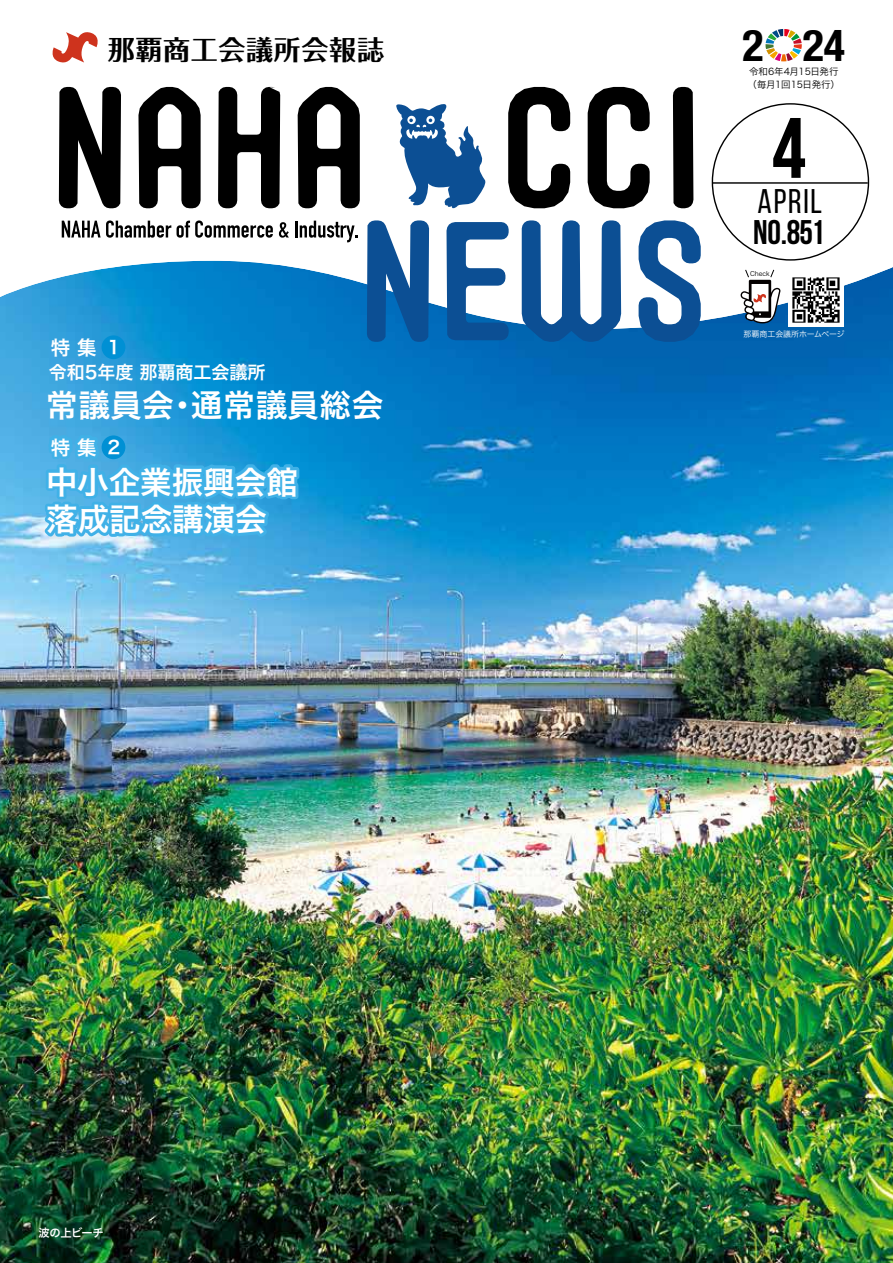
<style>
.page{position:relative;width:893px;height:1263px;background:#fff}
.page>*{position:absolute;margin:0;border:0;box-sizing:border-box;transform-origin:0 0}
.t1{font:700 85.5px "Bebas Neue";color:#000}
.t2{font:700 condensed 44.1px "Helvetica Neue";color:#000}
.t3{font:700 34.2px "Bebas Neue";color:#000}
.t4{font:34.2px "Bebas Neue";letter-spacing:.05em;color:#000}
.t5{font:31.5px/37.5px "Hiragino Sans W6";color:#fff}
.t6{font:700 27px "Folk Pro";letter-spacing:.025em;color:#000}
.t7{font:19.5px "Hiragino Sans W6";color:#fff}
.t8{font:18px "Hiragino Sans W6";color:#fff}
.t9{font:11.25px "Hiragino Sans W6";letter-spacing:-.025em;color:#fff}
.t10{font:9.45px/12.6px "Hira Kaku Pro W3";letter-spacing:-.005em;color:#000}
.t11{font:7.95px "Hiragino Sans W3";letter-spacing:-.015em;color:#fff}
.t12{font:6.3px "Hiragino Sans W3";color:#000}
</style>
<div class="page">
<img style="left:0;top:329px;width:893px;height:934px">
<svg style="left:0;top:61px;width:893px;height:268px"></svg>
<svg style="left:49px;top:32px;width:52px;height:33px"></svg>
<hr style="left:712px;top:182px;width:156px;height:2px;background:#000">
<svg style="left:508px;top:87px;width:62px;height:121px"></svg>
<svg style="left:588px;top:87px;width:62px;height:121px"></svg>
<svg style="left:673px;top:87px;width:20px;height:121px;background:#080808"></svg>
<svg style="left:367px;top:220px;width:62px;height:122px;background:#2d6ca8"></svg>
<svg style="left:522px;top:220px;width:99px;height:122px"></svg>
<svg style="left:639px;top:220px;width:62px;height:122px"></svg>
<svg style="left:396px;top:103px;width:91px;height:106px"></svg>
<svg style="left:765px;top:29px;width:37px;height:32px"></svg>
<img style="left:788px;top:272px;width:55px;height:55px">
<svg style="left:741px;top:269px;width:39px;height:54px"></svg>
<svg style="left:446px;top:222px;width:63px;height:118px"></svg>
<svg style="left:39px;top:87px;width:321px;height:470px"></svg>
<p class="t6" style="left:108px;top:27px;width:278px">那覇商工会議所会報誌</p>
<p class="t7" style="left:51px;top:329px;width:47px">特集</p>
<p class="t8" style="left:49px;top:355px;width:218px">令和5年度那覇商工会議所</p>
<p class="t5" style="left:191px;top:385px;width:194px">通常議員総会</p>
<p class="t8" style="left:107px;top:331px;width:14px">1</p>
<p class="t5" style="left:46px;top:385px;width:129px">常議員会</p>
<p class="t7" style="left:51px;top:430px;width:47px">特集</p>
<p class="t5" style="left:46px;top:462px;width:253px">中小企業振興会館落成記念講演会</p>
<p class="t5" style="left:167px;top:385px;width:33px">・</p>
<p class="t8" style="left:107px;top:431px;width:14px">2</p>
<p class="t9" style="left:38px;top:1222px;width:67px">波の上ビーチ</p>
<h2 class="t2" style="left:742px;top:8px;width:23px">2</h2>
<h2 class="t2" style="left:803px;top:8px;width:44px">24</h2>
<p class="t10" style="left:748px;top:65px;width:94px">令和6年4月15日発行（毎月1回15日発行(</p>
<h1 class="t1" style="left:772px;top:101px;width:35px">4</h1>
<p class="t4" style="left:758px;top:183px;width:66px">APRIL</p>
<p class="t3" style="left:753px;top:213px;width:73px">No.851</p>
<p class="t12" style="left:750px;top:268px;width:21px">Check</p>
<p class="t11" style="left:743px;top:327px;width:102px">那覇商工会議所ホームページ</p>
</div>
